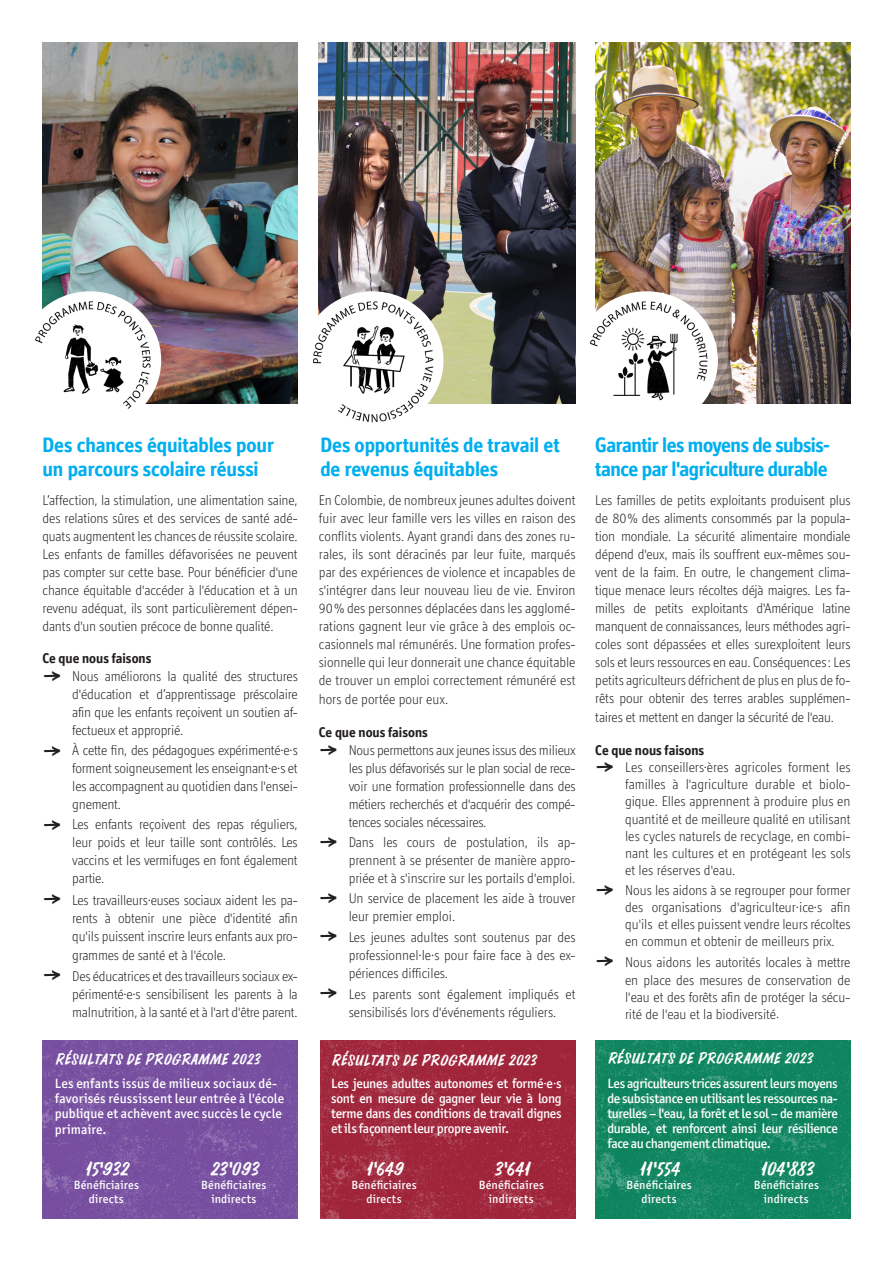
<style>
.page{position:relative;width:893px;height:1263px;background:#fff}
.page>*{position:absolute;margin:0;border:0;box-sizing:border-box;transform-origin:0 0}
._02_Seite_Titel{font:700 21px/24px "Officina Display ITC Std";letter-spacing:-.01em;color:#00aeef}
.t1{font:18px "Prachar";letter-spacing:-.01em;color:#fff}
._04_Seite_Untertitel_klein{font:300 14.25px/18px "Officina Display ITC Std";letter-spacing:-.01em;color:#231f20;text-align:justify}
.t2{font:14.25px "Prachar";letter-spacing:.01em;color:#fff}
._04_Seite_Untertitel_klein-2{font:700 14.25px "Officina Display ITC Std";color:#231f20}
.t3{font:500 13.5px/15px "Officina Sans ITC Pro";color:#fff;text-align:justify}
.t4{font:500 12px/14.4px "Officina Sans ITC Pro";letter-spacing:.015em;color:#fff;text-align:center}
.s1{font-family:"Prachar";font-weight:400;font-size:18px}
</style>
<div class="page">
<img style="left:595px;top:43px;width:255px;height:361px">
<img style="left:319px;top:43px;width:256px;height:361px">
<img style="left:43px;top:43px;width:255px;height:361px">
<img style="left:43px;top:1040px;width:255px;height:179px">
<img style="left:321px;top:1040px;width:255px;height:179px">
<img style="left:35px;top:291px;width:126px;height:118px">
<img style="left:313px;top:291px;width:130px;height:132px">
<img style="left:575px;top:291px;width:143px;height:113px">
<img style="left:595px;top:1040px;width:255px;height:179px">
<p class="_02_Seite_Titel" style="left:43px;top:432px;width:233px">Des chances équitables pour un parcours scolaire réussi</p>
<p class="_02_Seite_Titel" style="left:320px;top:432px;width:241px">Des opportunités de travail et de revenus équitables</p>
<p class="_02_Seite_Titel" style="left:595px;top:432px;width:236px">Garantir les moyens de subsis&shy;tance par l'agriculture durable</p>
<p class="_04_Seite_Untertitel_klein" style="left:43px;top:491px;width:257px">L’affection, la stimulation, une alimentation saine, des relations sûres et des services de santé adé&shy;quats augmentent les chances de réussite scolaire.<br>Les enfants de familles défavorisées ne peuvent pas compter sur cette base. Pour bénéficier d'une chance équitable d'accéder à l'éducation et à un revenu adéquat, ils sont particulièrement dépen&shy;dants d'un soutien précoce de bonne qualité.</p>
<p class="_04_Seite_Untertitel_klein-2" style="left:43px;top:650px;width:110px">Ce que nous faisons</p>
<p class="_04_Seite_Untertitel_klein" style="left:72px;top:667px;width:227px;text-indent:-30px"><span class="s1">→</span> Nous améliorons la qualité des structures d'éducation et d’apprentissage préscolaire afin que les enfants reçoivent un soutien af&shy;fectueux et approprié.</p>
<p class="_04_Seite_Untertitel_klein" style="left:72px;top:741px;width:227px;text-indent:-30px"><span class="s1">→</span> À cette fin, des pédagogues expérimenté·e·s forment soigneusement les enseignant·e·s et les accompagnent au quotidien dans l'ensei&shy;gnement.</p>
<p class="_04_Seite_Untertitel_klein" style="left:72px;top:815px;width:227px;text-indent:-30px"><span class="s1">→</span> Les enfants reçoivent des repas réguliers, leur poids et leur taille sont contrôlés. Les vaccins et les vermifuges en font également partie.</p>
<p class="_04_Seite_Untertitel_klein" style="left:72px;top:891px;width:227px;text-indent:-30px"><span class="s1">→</span> Les travailleurs·euses sociaux aident les pa&shy;rents à obtenir une pièce d'identité afin qu'ils puissent inscrire leurs enfants aux pro-</p>
<p class="_04_Seite_Untertitel_klein" style="left:72px;top:946px;width:155px">grammes de santé et à l'école.</p>
<p class="_04_Seite_Untertitel_klein" style="left:72px;top:966px;width:227px;text-indent:-30px"><span class="s1">→</span> Des éducatrices et des travailleurs sociaux ex&shy;périmenté·e·s sensibilisent les parents à la malnutrition, à la santé et à l'art d'être parent.</p>
<p class="t2" style="left:55px;top:1048px;width:206px">RÉSULTATS DE PROGRAMME 2023</p>
<p class="t3" style="left:55px;top:1075px;width:231px;line-height:15.5px;text-align:left">Les enfants issus de milieux sociaux dé&shy;favorisés réussissent leur entrée à l'école publique et achèvent avec succès le cycle primaire.</p>
<p class="t1" style="left:85px;top:1154px;width:45px">15'932</p>
<p class="t4" style="left:74px;top:1178px;width:67px">Bénéficiaires directs</p>
<p class="t1" style="left:210px;top:1154px;width:50px">23'093</p>
<p class="t4" style="left:201px;top:1178px;width:67px">Bénéficiaires indirects</p>
<p class="_04_Seite_Untertitel_klein" style="left:319px;top:491px;width:258px">En Colombie, de nombreux jeunes adultes doivent fuir avec leur famille vers les villes en raison des conflits violents. Ayant grandi dans des zones ru&shy;rales, ils sont déracinés par leur fuite, marqués par des expériences de violence et incapables de s'intégrer dans leur nouveau lieu de vie. Environ 90% des personnes déplacées dans les agglomé&shy;rations gagnent leur vie grâce à des emplois oc&shy;casionnels mal rémunérés. Une formation profes&shy;sionnelle qui leur donnerait une chance équitable de trouver un emploi correctement rémunéré est</p>
<p class="_04_Seite_Untertitel_klein" style="left:319px;top:690px;width:131px">hors de portée pour eux.</p>
<p class="_04_Seite_Untertitel_klein-2" style="left:319px;top:723px;width:110px">Ce que nous faisons</p>
<p class="_04_Seite_Untertitel_klein" style="left:349px;top:740px;width:228px;text-indent:-30px"><span class="s1">→</span> Nous permettons aux jeunes issus des milieux les plus défavorisés sur le plan social de rece&shy;voir une formation professionnelle dans des métiers recherchés et d'acquérir des compé&shy;tences sociales nécessaires.</p>
<p class="_04_Seite_Untertitel_klein" style="left:349px;top:832px;width:228px;text-indent:-30px"><span class="s1">→</span> Dans les cours de postulation, ils ap&shy;prennent à se présenter de manière appro&shy;priée et à s'inscrire sur les portails d'emploi.</p>
<p class="_04_Seite_Untertitel_klein" style="left:349px;top:889px;width:228px;text-indent:-30px"><span class="s1">→</span> Un service de placement les aide à trouver leur premier emploi.</p>
<p class="_04_Seite_Untertitel_klein" style="left:349px;top:928px;width:228px;text-indent:-30px"><span class="s1">→</span> Les jeunes adultes sont soutenus par des professionnel·le·s pour faire face à des ex&shy;périences difficiles.</p>
<p class="_04_Seite_Untertitel_klein" style="left:349px;top:984px;width:228px;text-indent:-30px"><span class="s1">→</span> Les parents sont également impliqués et sensibilisés lors d'événements réguliers.</p>
<p class="t2" style="left:331px;top:1048px;width:206px">RÉSULTATS DE PROGRAMME 2023</p>
<p class="t3" style="left:331px;top:1076px;width:232px">Les jeunes adultes autonomes et formé·e·s sont en mesure de gagner leur vie à long terme dans des conditions de travail dignes et ils façonnent leur propre avenir.</p>
<p class="t1" style="left:365px;top:1154px;width:39px">1'649</p>
<p class="t4" style="left:351px;top:1178px;width:67px">Bénéficiaires directs</p>
<p class="t1" style="left:493px;top:1154px;width:37px">3'641</p>
<p class="t4" style="left:479px;top:1178px;width:67px">Bénéficiaires indirects</p>
<p class="_04_Seite_Untertitel_klein" style="left:595px;top:491px;width:257px">Les familles de petits exploitants produisent plus de 80% des aliments consommés par la popula&shy;tion mondiale. La sécurité alimentaire mondiale dépend d'eux, mais ils souffrent eux-mêmes sou&shy;vent de la faim. En outre, le changement clima&shy;tique menace leurs récoltes déjà maigres. Les fa&shy;milles de petits exploitants d'Amérique latine manquent de connaissances, leurs méthodes agri&shy;coles sont dépassées et elles surexploitent leurs sols et leurs ressources en eau. Conséquences: Les petits agriculteurs défrichent de plus en plus de fo&shy;rêts pour obtenir des terres arables supplémen-</p>
<p class="_04_Seite_Untertitel_klein" style="left:595px;top:708px;width:240px">taires et mettent en danger la sécurité de l'eau.</p>
<p class="_04_Seite_Untertitel_klein-2" style="left:595px;top:741px;width:110px">Ce que nous faisons</p>
<p class="_04_Seite_Untertitel_klein" style="left:625px;top:758px;width:227px;line-height:17.2px;text-indent:-30px"><span class="s1">→</span> Les conseillers·ères agricoles forment les familles à l'agriculture durable et biolo&shy;gique. Elles apprennent à produire plus en quantité et de meilleure qualité en utilisant les cycles naturels de recyclage, en combi&shy;nant les cultures et en protégeant les sols et les réserves d'eau.</p>
<p class="_04_Seite_Untertitel_klein" style="left:625px;top:881px;width:227px;line-height:17.2px;text-indent:-30px"><span class="s1">→</span> Nous les aidons à se regrouper pour former des organisations d'agriculteur·ice·s afin qu'ils et elles puissent vendre leurs récoltes en commun et obtenir de meilleurs prix.</p>
<p class="_04_Seite_Untertitel_klein" style="left:625px;top:953px;width:227px;line-height:17.2px;text-indent:-30px"><span class="s1">→</span> Nous aidons les autorités locales à mettre en place des mesures de conservation de l'eau et des forêts afin de protéger la sécu&shy;rité de l'eau et la biodiversité.</p>
<p class="t2" style="left:607px;top:1046px;width:206px">RÉSULTATS DE PROGRAMME 2023</p>
<p class="t3" style="left:607px;top:1076px;width:232px">Les agriculteurs·trices assurent leurs moyens de subsistance en utilisant les ressources na&shy;turelles – l'eau, la forêt et le sol – de manière durable, et renforcent ainsi leur résilience face au changement climatique.</p>
<p class="t1" style="left:639px;top:1154px;width:42px">11'554</p>
<p class="t4" style="left:626px;top:1178px;width:67px">Bénéficiaires directs</p>
<p class="t1" style="left:760px;top:1154px;width:55px">104'883</p>
<p class="t4" style="left:754px;top:1178px;width:67px">Bénéficiaires indirects</p>
</div>
